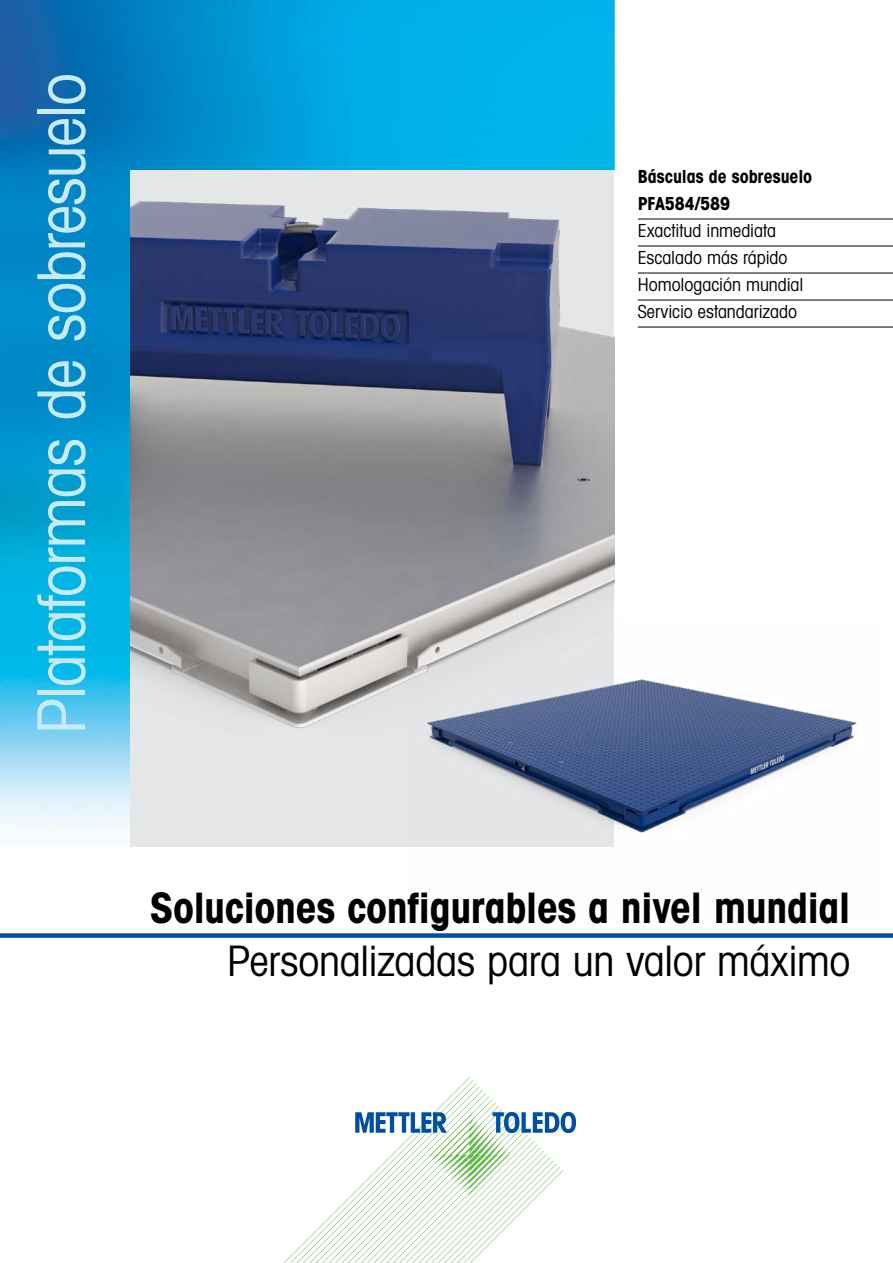
<style>
.page{position:relative;width:893px;height:1263px;background:#fff}
.page>*{position:absolute;margin:0;border:0;box-sizing:border-box;transform-origin:0 0}
.t1{font:66px "Avant Gardefor MT Bk";letter-spacing:-.02em;color:#c7eafb}
.t2{font:42px "Avant Gardefor MT Bd";letter-spacing:-.01em;color:#000}
.t3{font:42px "Avant Gardefor MT Bk";letter-spacing:-.01em;color:#000}
.t4{font:18px/27px "Avant Gardefor MT Bk";letter-spacing:-.005em;color:#000}
.t5{font:18px/27px "Avant Gardefor MT Bd";color:#000}
</style>
<div class="page">
<img style="left:0;top:0;width:616px;height:846px">
<svg style="left:284px;top:1077px;width:292px;height:186px"></svg>
<div style="left:0;top:933px;width:893px;height:5px;background:#004fa3"></div>
<img style="left:131px;top:170px;width:483px;height:676px">
<hr style="left:638px;top:219px;width:255px;height:1px;background:#000">
<hr style="left:638px;top:246px;width:255px;height:1px;background:#000">
<hr style="left:638px;top:273px;width:255px;height:1px;background:#000">
<hr style="left:638px;top:300px;width:255px;height:1px;background:#000">
<hr style="left:638px;top:327px;width:255px;height:1px;background:#000">
<img style="left:402px;top:623px;width:455px;height:224px">
<h1 class="t1" style="left:21px;top:734px;width:663px;rotate:-90deg">Plataformas de sobresuelo</h1>
<p class="t5" style="left:638px;top:163px;width:176px">Básculas de sobresuelo<br>PFA584/589</p>
<p class="t4" style="left:638px;top:217px;width:167px">Exactitud inmediata<br>Escalado más rápido<br>Homologación mundial<br>Servicio estandarizado</p>
<h2 class="t2" style="left:150px;top:881px;width:702px">Soluciones configurables a nivel mundial</h2>
<h2 class="t3" style="left:227px;top:935px;width:625px">Personalizadas para un valor máximo</h2>
</div>
